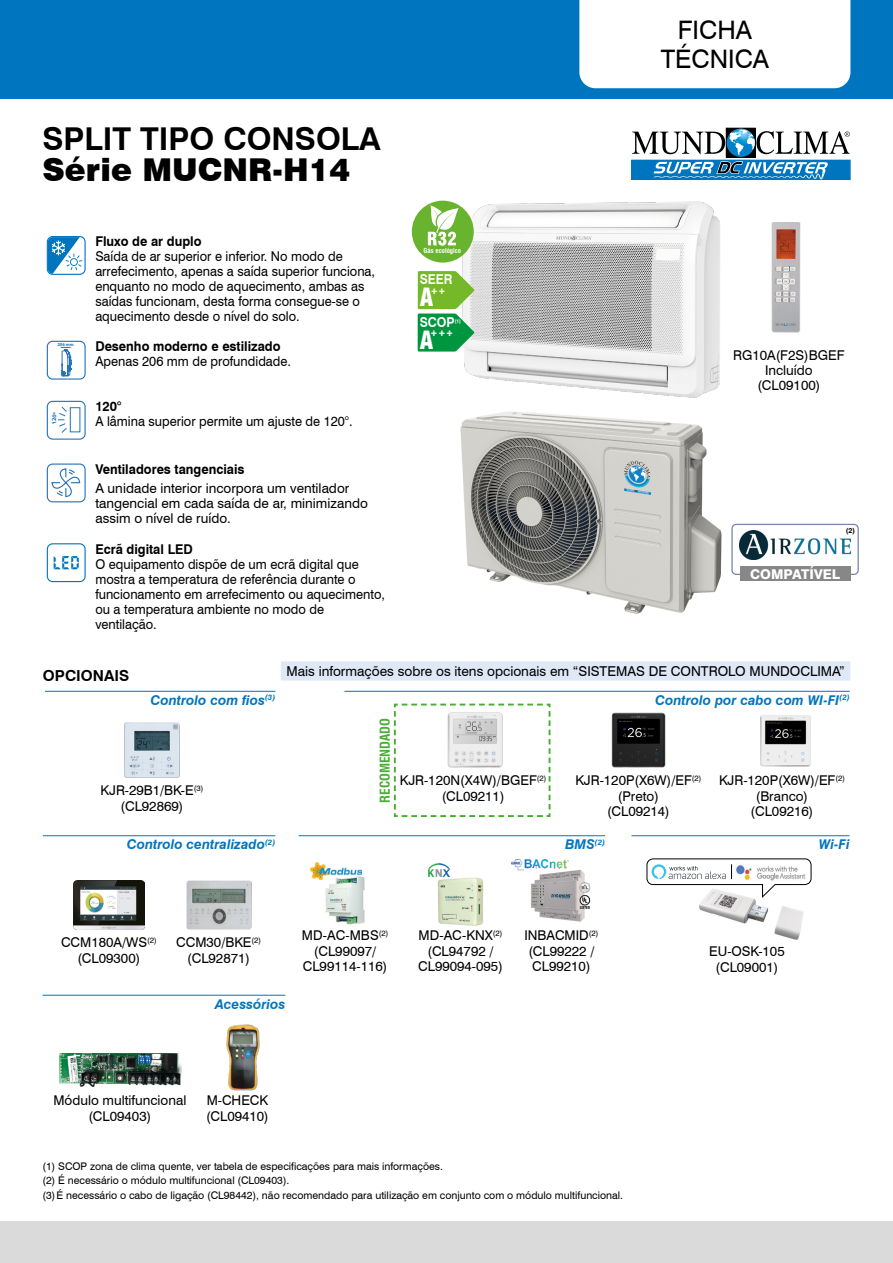
<style>
.page{position:relative;width:893px;height:1263px;background:#fff}
.page>*{position:absolute;margin:0;border:0;box-sizing:border-box;transform-origin:0 0}
.t1{font:700 31.5px "Swiss 721 BT";color:#000}
.t2{font:900 31.5px "Swiss 721 BT";color:#000}
.t3{font:25.5px/29.5px "Swiss 721 BT";color:#000;text-align:center}
.t4{font:900 condensed 24.6px "Swiss 721 BT";color:#fff}
.t5{font:700 15.15px "Swiss 721 BT";color:#000}
.t6{font:13.65px "Swiss 721 BT";color:#000}
.t7{font:700 13.65px "Swiss 721 BT";color:#fff;scale:.9 1}
.t8{font:13.5px/15.5px "Swiss 721 BT";color:#000;text-align:center}
.t9{font:13.5px/15px "Swiss 721 BT";color:#000;scale:.95 1}
.t10{font:italic 700 13.5px "Swiss 721 BT";color:#0075bf}
.t11{font:700 13.5px "Swiss 721 BT";color:#000;scale:.95 1}
.t12{font:800 13.5px "Swiss 721 BT";color:#fff}
.t13{font:700 condensed 13.35px "Swiss 721 BT";color:#49ad33}
.t14{font:10.5px/14.7px "Swiss 721 BT";color:#000}
.t15{font:900 condensed 9.3px "Swiss 721 BT";color:#fff}
.t16{font:700 7.2px "Swiss 721 BT";color:#000}
.t17{font:700 condensed 6.75px "Swiss 721 BT";color:#fff}
.t18{font:700 6px "Myriad Pro";color:#2273b9}
.t19{font:700 5.25px "Swiss 721 BT";color:#fff;scale:.9 1}
.t20{font:700 4.5px "Myriad Pro";color:#2471b8}
</style>
<div class="page">
<div style="left:0;top:0;width:893px;height:99px;background:#0075bf"></div>
<div style="left:579px;top:0;width:271px;height:88px;background:#fff"></div>
<div style="left:0;top:1221px;width:893px;height:42px;background:#dadada"></div>
<img style="left:460px;top:411px;width:262px;height:203px">
<img style="left:772px;top:223px;width:29px;height:110px">
<img style="left:459px;top:201px;width:261px;height:197px">
<img style="left:125px;top:723px;width:54px;height:54px">
<hr style="left:45px;top:691px;width:230px;height:1px;background:#0075bf">
<div style="left:281px;top:661px;width:569px;height:19px;background:#dfe8f7"></div>
<img style="left:186px;top:881px;width:65px;height:48px">
<hr style="left:43px;top:835px;width:232px;height:1px;background:#0075bf">
<img style="left:73px;top:881px;width:71px;height:48px">
<hr style="left:299px;top:835px;width:306px;height:1px;background:#0075bf">
<img style="left:438px;top:876px;width:46px;height:50px">
<img style="left:428px;top:863px;width:21px;height:14px">
<img style="left:325px;top:876px;width:40px;height:49px">
<img style="left:310px;top:863px;width:51px;height:16px">
<img style="left:511px;top:859px;width:57px;height:12px">
<img style="left:525px;top:869px;width:66px;height:52px">
<img style="left:699px;top:898px;width:105px;height:42px">
<svg style="left:646px;top:858px;width:165px;height:40px"></svg>
<img style="left:226px;top:1024px;width:34px;height:66px">
<img style="left:59px;top:1053px;width:122px;height:33px">
<hr style="left:43px;top:995px;width:242px;height:1px;background:#0075bf">
<hr style="left:631px;top:835px;width:219px;height:1px;background:#0075bf">
<hr style="left:344px;top:691px;width:506px;height:1px;background:#0075bf">
<img style="left:611px;top:713px;width:55px;height:54px">
<img style="left:760px;top:715px;width:51px;height:52px">
<div style="left:731px;top:524px;width:128px;height:51px;border:1px solid #7a86ac;border-radius:4px"></div>
<img style="left:739px;top:531px;width:112px;height:29px">
<div style="left:740px;top:566px;width:110px;height:15px;background:#878787"></div>
<svg style="left:47px;top:236px;width:39px;height:39px"></svg>
<svg style="left:47px;top:341px;width:39px;height:39px"></svg>
<svg style="left:47px;top:463px;width:39px;height:39px"></svg>
<svg style="left:47px;top:543px;width:39px;height:39px"></svg>
<svg style="left:393px;top:703px;width:158px;height:114px"></svg>
<div style="left:412px;top:201px;width:62px;height:62px;background:#69b42e;border-radius:50%"></div>
<svg style="left:428px;top:205px;width:31px;height:41px"></svg>
<svg style="left:418px;top:271px;width:56px;height:81px;background:#60b65b"></svg>
<div style="left:631px;top:160px;width:219px;height:20px;border:1px solid #0075bf"></div>
<div style="left:726px;top:128px;width:29px;height:29px;border:1px solid #000"></div>
<svg style="left:632px;top:130px;width:218px;height:49px"></svg>
<svg style="left:47px;top:401px;width:39px;height:39px"></svg>
<h1 class="t1" style="left:43px;top:120px;width:340px">SPLIT TIPO CONSOLA</h1>
<h1 class="t2" style="left:43px;top:151px;width:309px">Série MUCNR-H14</h1>
<p class="t11" style="left:95px;top:233px;width:113px">Fluxo de ar duplo</p>
<p class="t9" style="left:95px;top:249px;width:296px">Saída de ar superior e inferior. No modo de arrefecimento, apenas a saída superior funciona, enquanto no modo de aquecimento, ambas as saídas funcionam, desta forma consegue-se o aquecimento desde o nível do solo.</p>
<p class="t20" style="left:57px;top:341px;width:18px">206 mm</p>
<p class="t11" style="left:95px;top:338px;width:197px">Desenho moderno e estilizado</p>
<p class="t9" style="left:95px;top:354px;width:208px">Apenas 206 mm de profundidade.</p>
<p class="t18" style="left:50px;top:421px;width:5px;rotate:-90deg">2</p>
<p class="t11" style="left:95px;top:398px;width:29px">120°</p>
<p class="t9" style="left:95px;top:414px;width:272px">A lâmina superior permite um ajuste de 120°.</p>
<p class="t11" style="left:95px;top:461px;width:159px">Ventiladores tangenciais</p>
<p class="t8" style="left:95px;top:481px;width:274px;line-height:15px;text-align:left">A unidade interior incorpora um ventilador tangencial em cada saída de ar, minimizando assim o nível de ruído.</p>
<p class="t11" style="left:95px;top:541px;width:104px">Ecrã digital LED</p>
<p class="t9" style="left:95px;top:556px;width:306px">O equipamento dispõe de um ecrã digital que mostra a temperatura de referência durante o funcionamento em arrefecimento ou aquecimento, ou a temperatura ambiente no modo de ventilação.</p>
<p class="t17" style="left:424px;top:247px;width:39px">Gás ecológico</p>
<p class="t7" style="left:420px;top:271px;width:38px">SEER</p>
<h3 class="t4" style="left:420px;top:282px;width:15px">A</h3>
<p class="t15" style="left:430px;top:285px;width:17px">++</p>
<p class="t7" style="left:420px;top:314px;width:41px">SCOP</p>
<p class="t19" style="left:455px;top:318px;width:8px">(1)</p>
<h3 class="t4" style="left:420px;top:325px;width:15px">A</h3>
<p class="t15" style="left:430px;top:327px;width:25px">+++</p>
<h2 class="t3" style="left:661px;top:15px;width:110px">FICHA<br>TÉCNICA</h2>
<p class="t8" style="left:733px;top:347px;width:113px">RG10A(F2S)BGEF<br>Incluído (CL09100)</p>
<p class="t16" style="left:846px;top:526px;width:11px">(2)</p>
<p class="t12" style="left:750px;top:566px;width:91px">COMPATÍVEL</p>
<p class="t5" style="left:43px;top:666px;width:88px">OPCIONAIS</p>
<p class="t6" style="left:286px;top:663px;width:560px">Mais informações sobre os itens opcionais em “SISTEMAS DE CONTROLO MUNDOCLIMA”</p>
<p class="t10" style="left:151px;top:692px;width:126px">Controlo com fios<sup>(3)</sup></p>
<p class="t10" style="left:655px;top:692px;width:196px">Controlo por cabo com WI-FI<sup>(2)</sup></p>
<p class="t8" style="left:101px;top:783px;width:104px">KJR-29B1/BK-E<sup>(3) </sup>(CL92869)</p>
<p class="t13" style="left:377px;top:803px;width:86px;rotate:-90deg">RECOMENDADO</p>
<p class="t8" style="left:400px;top:773px;width:148px">KJR-120N(X4W)/BGEF<sup>(2)</sup></p>
<p class="t8" style="left:442px;top:788px;width:64px">(CL09211)</p>
<p class="t8" style="left:575px;top:773px;width:128px">KJR-120P(X6W)/EF<sup>(2) </sup>(Preto)<br>(CL09214)</p>
<p class="t8" style="left:719px;top:773px;width:128px">KJR-120P(X6W)/EF<sup>(2) </sup>(Branco)<br>(CL09216)</p>
<p class="t10" style="left:127px;top:836px;width:150px">Controlo centralizado<sup>(2)</sup></p>
<p class="t10" style="left:565px;top:836px;width:41px">BMS<sup>(2)</sup></p>
<p class="t10" style="left:819px;top:836px;width:32px">Wi-Fi</p>
<p class="t8" style="left:61px;top:934px;width:97px">CCM180A/WS<sup>(2) </sup>(CL09300)</p>
<p class="t8" style="left:176px;top:934px;width:86px">CCM30/BKE<sup>(2) </sup>(CL92871)</p>
<p class="t8" style="left:302px;top:928px;width:88px">MD-AC-MBS<sup>(2) </sup>(CL99097/<br>CL99114-116)</p>
<p class="t8" style="left:524px;top:928px;width:75px;text-align:left">INBACMID<sup>(2) </sup>(CL99222 /<br>CL99210)</p>
<p class="t8" style="left:418px;top:928px;width:86px">MD-AC-KNX<sup>(2) </sup>(CL94792 /<br>CL99094-095)</p>
<p class="t8" style="left:709px;top:944px;width:77px">EU-OSK-105 (CL09001)</p>
<p class="t10" style="left:215px;top:995px;width:72px">Acessórios</p>
<p class="t8" style="left:53px;top:1092px;width:135px">Módulo multifuncional (CL09403)</p>
<p class="t8" style="left:206px;top:1092px;width:64px;text-align:left">M-CHECK (CL09410)</p>
<p class="t14" style="left:43px;top:1158px;width:582px">(1) SCOP zona de clima quente, ver tabela de especificações para mais informações.<br>(2) É necessário o módulo multifuncional (CL09403).<br>(3)É necessário o cabo de ligação (CL98442), não recomendado para utilização em conjunto com o módulo multifuncional.</p>
</div>
